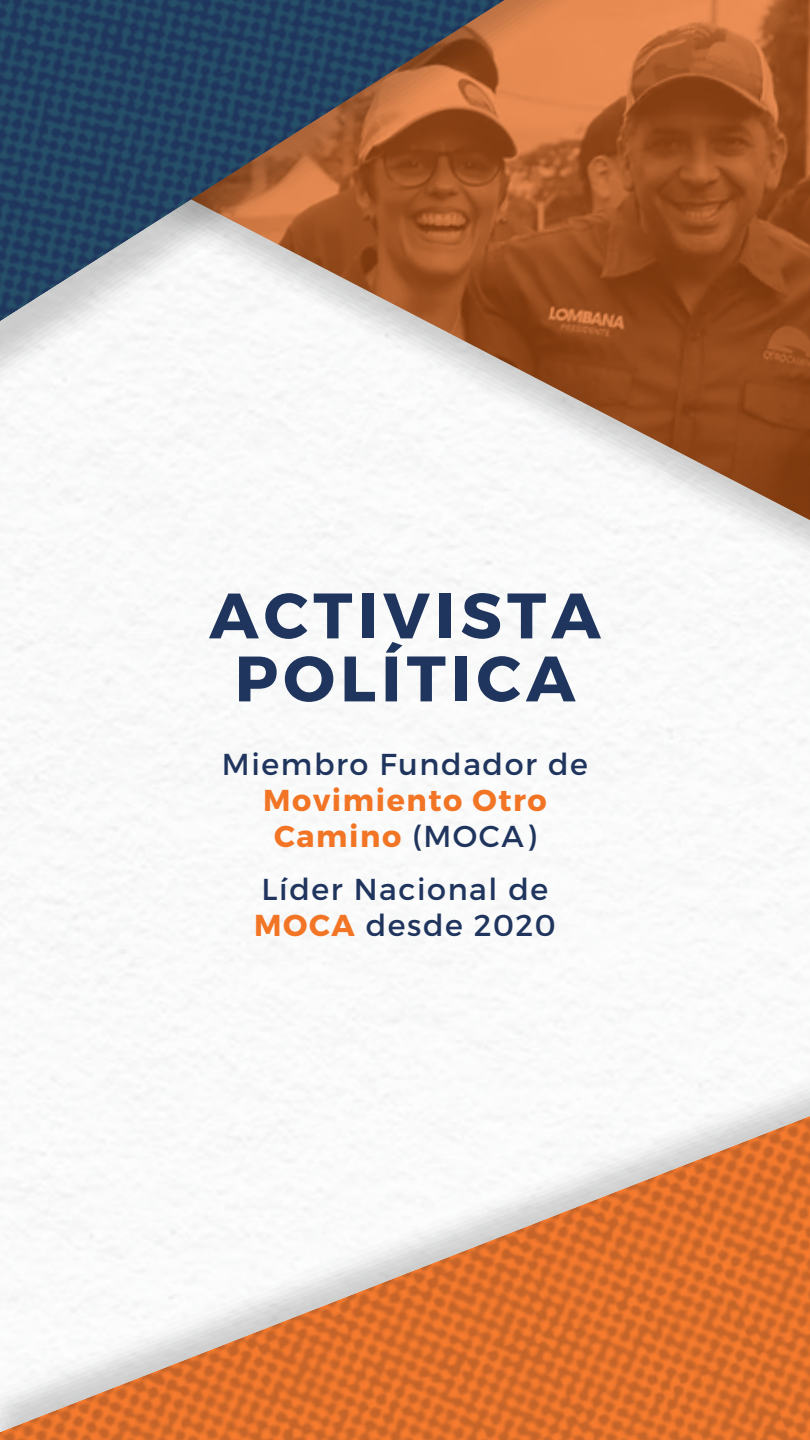
<style>
.page{position:relative;width:810px;height:1440px;background:#fff}
.page>*{position:absolute;margin:0;border:0;box-sizing:border-box;transform-origin:0 0}
.t1{font:700 64.1px/63px "Montserrat";letter-spacing:.08em;color:#20355e;text-align:center}
.t2{font:30.2px/36px "Montserrat";letter-spacing:.05em;color:#20355e}
.t3{font:700 30.2px/36px "Montserrat";letter-spacing:.05em;color:#f27425;text-align:center}
.s1{font-weight:400;color:#20355e}
.s2{font-weight:700;color:#f27425}
</style>
<div class="page">
<img style="left:0;top:0;width:810px;height:586px">
<img style="left:0;top:883px;width:810px;height:557px">
<p class="t1" style="left:209px;top:581px;width:393px">ACTIVISTA<br>POLÍTICA</p>
<p class="t2" style="left:222px;top:745px;width:368px">Miembro Fundador de</p>
<p class="t3" style="left:263px;top:781px;width:285px">Movimiento Otro<br>Camino <span class="s1">(MOCA)</span></p>
<p class="t2" style="left:254px;top:870px;width:303px">Líder Nacional de<br><span class="s2">MOCA</span> desde 2020</p>
</div>
